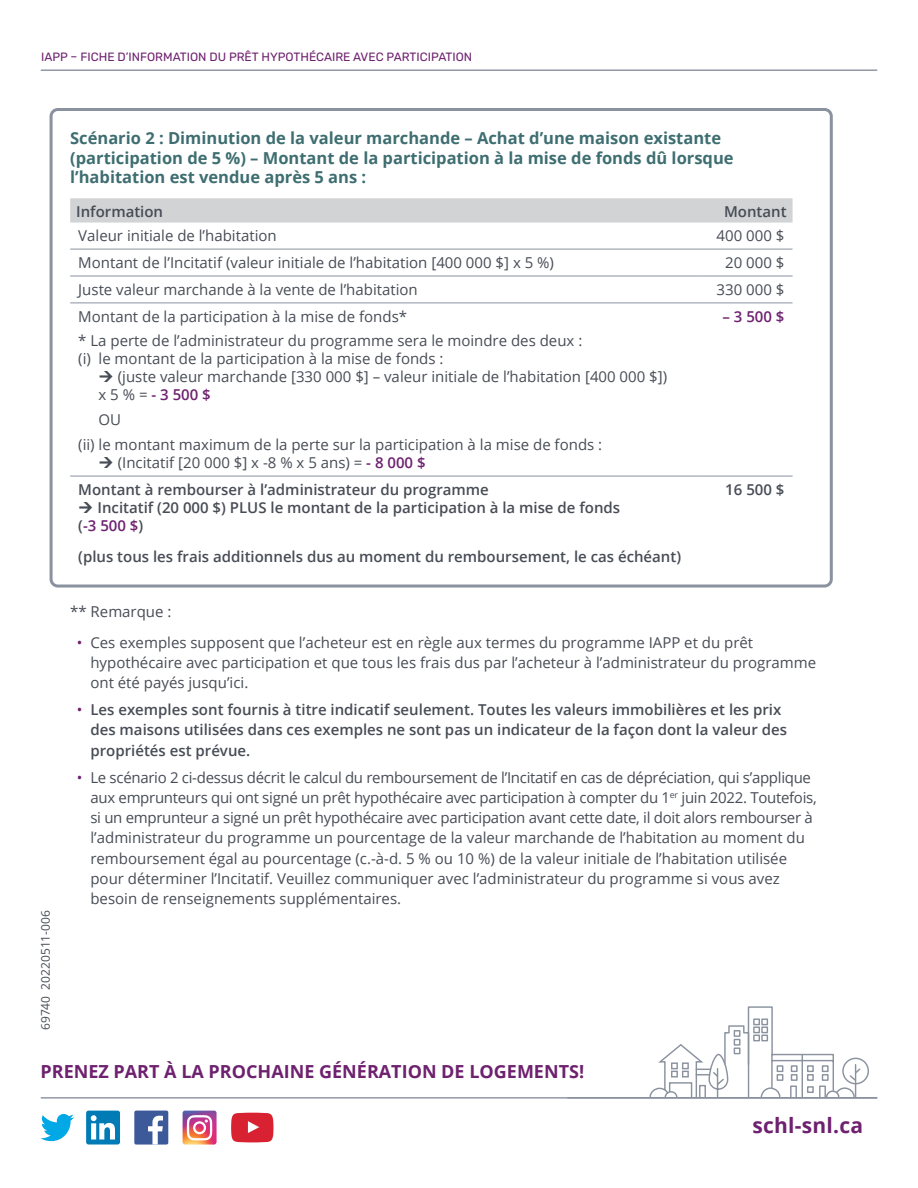
<style>
.page{position:relative;width:918px;height:1188px;background:#fff}
.page>*{position:absolute;margin:0;border:0;box-sizing:border-box;transform-origin:0 0}
.P_Visit{font:700 21px "Open Sans";letter-spacing:.01em;color:#6e216f}
.P_Call_To_Action{font:700 18px "Open Sans";color:#6e216f}
.P_Caption{font:700 16.5px/19.8px "Open Sans";color:#3e6e71}
.Table_body_left{font:15px/20.2px "Open Sans";color:#474c55}
.Table_body_left-2{font:600 15px/20.2px "Open Sans";color:#474c55}
.Table_body_right{font:15px "Open Sans";color:#474c55}
.Table_head_left{font:600 15px "Open Sans";color:#474c55}
.P_Body{font:15px "Open Sans";color:#474c55}
.Table_body_left-3{font:600 15px "Open Sans";color:#6e216f}
.Table_head_right{font:600 15px "Open Sans";color:#474c55}
.Table_body_right-2{font:600 15px "Open Sans";color:#6e216f}
.Table_body_right-3{font:600 15px "Open Sans";color:#474c55}
.t1{font:12px "Rubik";color:#6e216f}
.t2{font:12px "Open Sans";color:#474c55}
.s1{font-weight:600;color:#6e216f}
.s2{color:#474c55}
.s3{color:#6e216f}
.s4{font-weight:400;color:#6e216f}
</style>
<div class="page">
<hr style="left:41px;top:69px;width:836px;height:2px;background:#8a929f">
<svg style="left:41px;top:1114px;width:33px;height:27px"></svg>
<div style="left:86px;top:1111px;width:34px;height:34px;background:#007bb6;border-radius:2px"></div>
<svg style="left:91px;top:1115px;width:24px;height:25px"></svg>
<div style="left:134px;top:1111px;width:34px;height:34px;background:#3c5a99;border-radius:2px"></div>
<svg style="left:148px;top:1116px;width:15px;height:29px"></svg>
<img style="left:183px;top:1111px;width:34px;height:34px">
<svg style="left:187px;top:1115px;width:25px;height:25px"></svg>
<svg style="left:231px;top:1113px;width:42px;height:29px"></svg>
<hr style="left:41px;top:1097px;width:836px;height:2px;background:#8a929f">
<div style="left:50px;top:108px;width:783px;height:480px;border:3px solid #8a929f;border-radius:7px"></div>
<div style="left:842px;top:1058px;width:27px;height:26px;border:1px solid #8a929f;border-radius:50%"></div>
<svg style="left:649px;top:1006px;width:213px;height:93px"></svg>
<div style="left:761px;top:1018px;width:7px;height:7px;border:1px solid #8a929f"></div>
<div style="left:753px;top:1018px;width:7px;height:7px;border:1px solid #8a929f"></div>
<div style="left:790px;top:1086px;width:7px;height:12px;border:1px solid #8a929f"></div>
<div style="left:819px;top:1086px;width:7px;height:12px;border:1px solid #8a929f"></div>
<div style="left:761px;top:1035px;width:7px;height:6px;border:1px solid #8a929f"></div>
<div style="left:753px;top:1035px;width:7px;height:6px;border:1px solid #8a929f"></div>
<div style="left:761px;top:1026px;width:7px;height:7px;border:1px solid #8a929f"></div>
<div style="left:753px;top:1026px;width:7px;height:7px;border:1px solid #8a929f"></div>
<div style="left:734px;top:1047px;width:6px;height:7px;border:1px solid #8a929f"></div>
<svg style="left:70px;top:198px;width:723px;height:25px;background:#d2d4d5"></svg>
<hr style="left:70px;top:249px;width:628px;height:1px;background:#8a929f">
<hr style="left:698px;top:249px;width:95px;height:1px;background:#8a929f">
<hr style="left:70px;top:276px;width:628px;height:1px;background:#8a929f">
<hr style="left:698px;top:276px;width:95px;height:1px;background:#8a929f">
<hr style="left:70px;top:303px;width:628px;height:1px;background:#8a929f">
<hr style="left:698px;top:303px;width:95px;height:1px;background:#8a929f">
<hr style="left:698px;top:476px;width:95px;height:1px;background:#8a929f">
<hr style="left:70px;top:476px;width:628px;height:1px;background:#8a929f">
<p class="t1" style="left:41px;top:50px;width:432px">IAPP – FICHE D’INFORMATION DU PRÊT HYPOTHÉCAIRE AVEC PARTICIPATION</p>
<p class="P_Caption" style="left:70px;top:128px;width:665px">Scénario 2 : Diminution de la valeur marchande – Achat d’une maison existante (participation de 5 %) – Montant de la participation à la mise de fonds dû lorsque l’habitation est vendue après 5 ans :</p>
<p class="Table_head_left" style="left:76px;top:201px;width:88px">Information</p>
<p class="Table_head_right" style="left:724px;top:201px;width:64px">Montant</p>
<p class="Table_body_left" style="left:78px;top:225px;width:200px">Valeur initiale de l’habitation</p>
<p class="Table_body_right" style="left:717px;top:225px;width:69px">400 000 $</p>
<p class="Table_body_left" style="left:78px;top:252px;width:477px">Montant de l’Incitatif (valeur initiale de l’habitation [400 000 $] x 5 %)</p>
<p class="Table_body_right" style="left:725px;top:252px;width:61px">20 000 $</p>
<p class="Table_body_left" style="left:78px;top:279px;width:341px">Juste valeur marchande à la vente de l’habitation</p>
<p class="Table_body_right" style="left:717px;top:279px;width:69px">330 000 $</p>
<p class="Table_body_left" style="left:78px;top:306px;width:330px">Montant de la participation à la mise de fonds*</p>
<p class="Table_body_left" style="left:78px;top:331px;width:506px">* La perte de l’administrateur du programme sera le moindre des deux :</p>
<p class="Table_body_left" style="left:78px;top:349px;width:367px">(i) le montant de la participation à la mise de fonds :</p>
<p class="Table_body_left" style="left:99px;top:368px;width:570px;line-height:18px;text-indent:19px">(juste valeur marchande [330 000 $] – valeur initiale de l’habitation [400 000 $]) x 5 % = <span class="s1">- 3 500 $</span></p>
<p class="Table_body_left" style="left:99px;top:409px;width:24px">OU</p>
<p class="Table_body_left" style="left:78px;top:434px;width:525px">(ii) le montant maximum de la perte sur la participation à la mise de fonds :</p>
<p class="Table_body_left" style="left:118px;top:452px;width:309px">(Incitatif [20 000 $] x -8 % x 5 ans) = <span class="s1">- 8 000 $</span></p>
<p class="Table_body_right-2" style="left:722px;top:306px;width:64px">– 3 500 $</p>
<p class="Table_body_left-2" style="left:78px;top:479px;width:412px">Montant à rembourser à l’administrateur du programme</p>
<p class="Table_body_left-2" style="left:98px;top:497px;width:524px">Incitatif (20 000 $) PLUS le montant de la participation à la mise de fonds</p>
<p class="Table_body_left-3" style="left:78px;top:515px;width:66px"><span class="s2">(</span>-3 500 $<span class="s2">)</span></p>
<p class="Table_body_left-2" style="left:78px;top:546px;width:604px">(plus tous les frais additionnels dus au moment du remboursement, le cas échéant)</p>
<p class="Table_body_right-3" style="left:725px;top:479px;width:61px">16 500 $</p>
<p class="t2" style="left:37px;top:1030px;width:121px;rotate:-90deg">69740 20220511-006</p>
<p class="P_Body" style="left:70px;top:601px;width:103px">** Remarque :</p>
<p class="Table_body_left" style="left:90px;top:632px;width:727px;text-indent:-14px"><span class="s3">•</span> Ces exemples supposent que l’acheteur est en règle aux termes du programme IAPP et du prêt hypothécaire avec participation et que tous les frais dus par l’acheteur à l’administrateur du programme ont été payés jusqu’ici.</p>
<p class="Table_body_left-2" style="left:90px;top:699px;width:698px;text-indent:-14px"><span class="s4">•</span> Les exemples sont fournis à titre indicatif seulement. Toutes les valeurs immobilières et les prix des maisons utilisées dans ces exemples ne sont pas un indicateur de la façon dont la valeur des propriétés est prévue.</p>
<p class="Table_body_left" style="left:90px;top:767px;width:728px;text-indent:-14px"><span class="s3">•</span> Le scénario 2 ci-dessus décrit le calcul du remboursement de l’Incitatif en cas de dépréciation, qui s’applique aux emprunteurs qui ont signé un prêt hypothécaire avec participation à compter du 1<sup>er</sup> juin 2022. Toutefois, si un emprunteur a signé un prêt hypothécaire avec participation avant cette date, il doit alors rembourser à l’administrateur du programme un pourcentage de la valeur marchande de l’habitation au moment du remboursement égal au pourcentage (c.-à-d. 5 % ou 10 %) de la valeur initiale de l’habitation utilisée pour déterminer l’Incitatif. Veuillez communiquer avec l’administrateur du programme si vous avez besoin de renseignements supplémentaires.</p>
<p class="P_Call_To_Action" style="left:40px;top:1059px;width:545px">PRENEZ PART À LA PROCHAINE GÉNÉRATION DE LOGEMENTS!</p>
<p class="P_Visit" style="left:753px;top:1111px;width:112px">schl-snl.ca</p>
</div>
